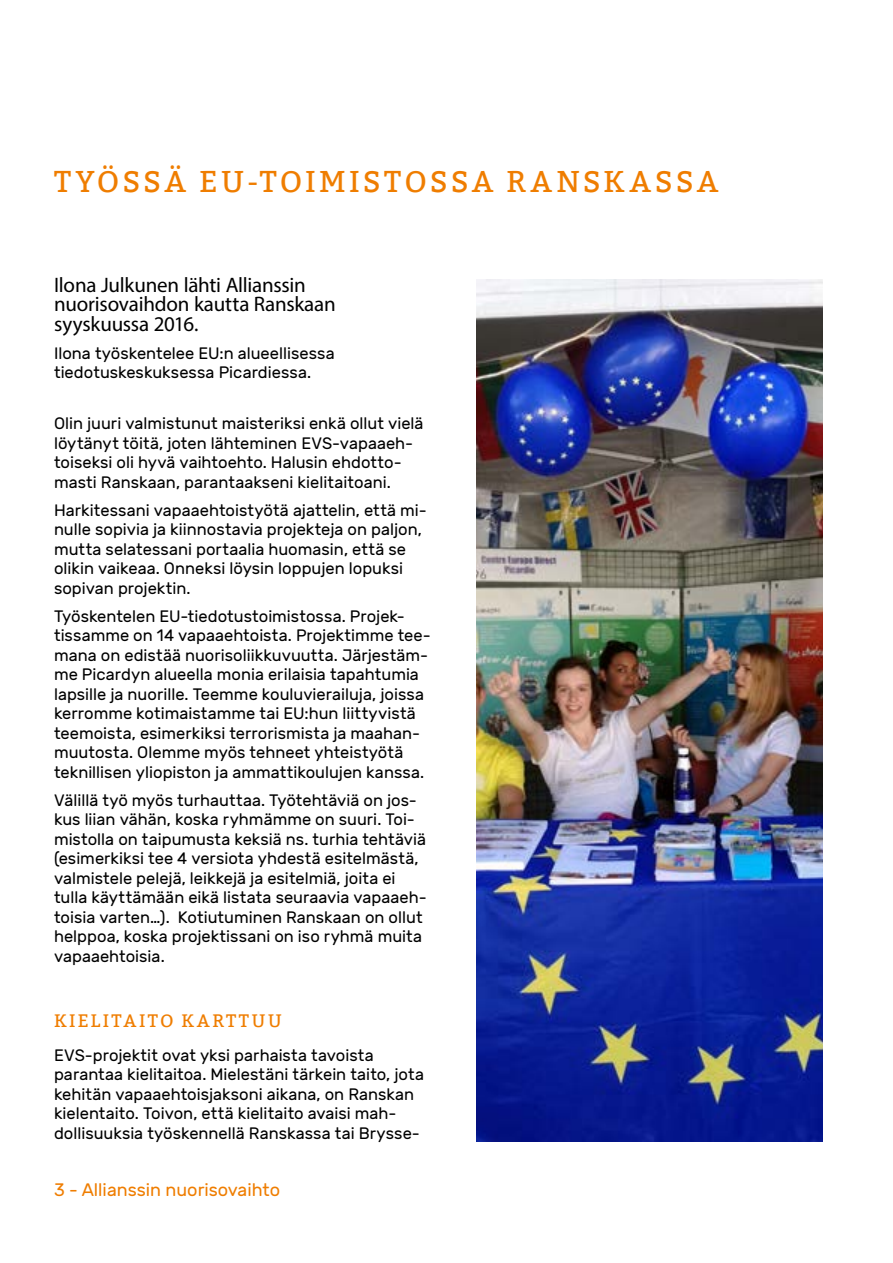
<style>
.page{position:relative;width:893px;height:1263px;background:#fff}
.page>*{position:absolute;margin:0;border:0;box-sizing:border-box;transform-origin:0 0}
.t1{font:30px "Bitter";letter-spacing:.105em;color:#ef7d00}
.t2{font:21px/19.5px "Myriad Pro";letter-spacing:-.01em;color:#000}
.t3{font:18px "Rubik";color:#ef7d00}
.t4{font:18px "Bitter";letter-spacing:.135em;color:#ef7d00}
.t5{font:16.5px/19.5px "Rubik";color:#000}
</style>
<div class="page">
<img style="left:476px;top:279px;width:347px;height:863px">
<h1 class="t1" style="left:54px;top:164px;width:666px">TYÖSSÄ EU-TOIMISTOSSA RANSKASSA</h1>
<p class="t2" style="left:54px;top:275px;width:283px">Ilona Julkunen lähti Allianssin nuorisovaihdon kautta Ranskaan syyskuussa 2016.</p>
<p class="t5" style="left:54px;top:344px;width:282px">Ilona työskentelee EU:n alueellisessa tiedotuskeskuksessa Picardiessa.</p>
<p class="t5" style="left:54px;top:414px;width:371px">Olin juuri valmistunut maisteriksi enkä ollut vielä löytänyt töitä, joten lähteminen EVS-vapaaeh&shy;toiseksi oli hyvä vaihtoehto. Halusin ehdotto&shy;masti Ranskaan, parantaakseni kielitaitoani.</p>
<p class="t5" style="left:54px;top:501px;width:374px">Harkitessani vapaaehtoistyötä ajattelin, että mi&shy;nulle sopivia ja kiinnostavia projekteja on paljon, mutta selatessani portaalia huomasin, että se olikin vaikeaa. Onneksi löysin loppujen lopuksi sopivan projektin.</p>
<p class="t5" style="left:54px;top:607px;width:378px">Työskentelen EU-tiedotustoimistossa. Projek&shy;tissamme on 14 vapaaehtoista. Projektimme tee&shy;mana on edistää nuorisoliikkuvuutta. Järjestäm&shy;me Picardyn alueella monia erilaisia tapahtumia lapsille ja nuorille. Teemme kouluvierailuja, joissa kerromme kotimaistamme tai EU:hun liittyvistä teemoista, esimerkiksi terrorismista ja maahan&shy;muutosta. Olemme myös tehneet yhteistyötä teknillisen yliopiston ja ammattikoulujen kanssa.</p>
<p class="t5" style="left:54px;top:791px;width:374px">Välillä työ myös turhauttaa. Työtehtäviä on jos&shy;kus liian vähän, koska ryhmämme on suuri. Toi&shy;mistolla on taipumusta keksiä ns. turhia tehtäviä (esimerkiksi tee 4 versiota yhdestä esitelmästä, valmistele pelejä, leikkejä ja esitelmiä, joita ei tulla käyttämään eikä listata seuraavia vapaaeh&shy;toisia varten…). Kotiutuminen Ranskaan on ollut helppoa, koska projektissani on iso ryhmä muita vapaaehtoisia.</p>
<p class="t4" style="left:54px;top:1010px;width:230px">KIELITAITO KARTTUU</p>
<p class="t5" style="left:54px;top:1046px;width:371px">EVS-projektit ovat yksi parhaista tavoista parantaa kielitaitoa. Mielestäni tärkein taito, jota kehitän vapaaehtoisjaksoni aikana, on Ranskan kielentaito. Toivon, että kielitaito avaisi mah&shy;dollisuuksia työskennellä Ranskassa tai Brysse-</p>
<p class="t3" style="left:54px;top:1179px;width:228px">3 - Allianssin nuorisovaihto</p>
</div>
